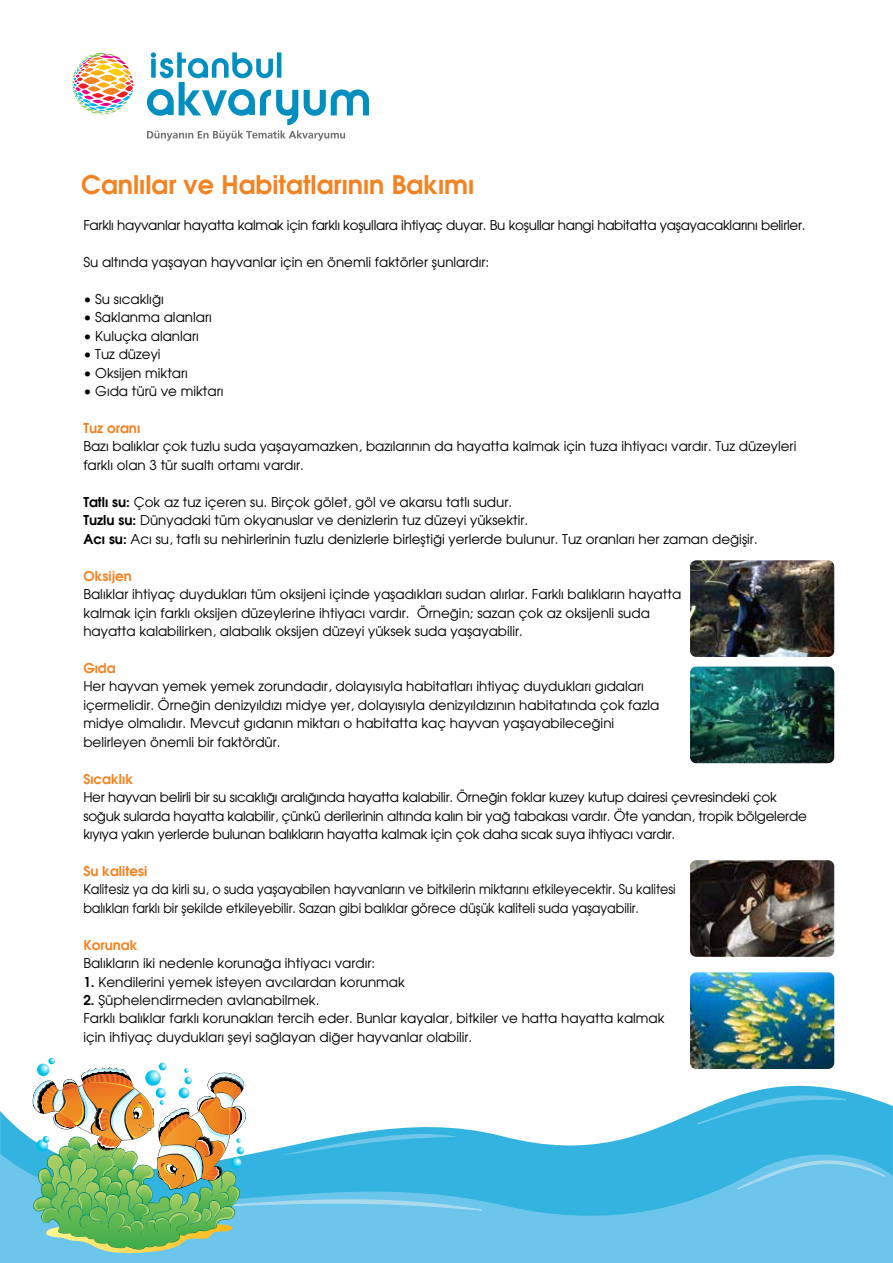
<style>
.page{position:relative;width:893px;height:1263px;background:#fff}
.page>*{position:absolute;margin:0;border:0;box-sizing:border-box;transform-origin:0 0}
.t1{font:700 25.5px "Avant Garde";color:#f58220}
.t2{font:13.5px/18.5px "Avant Garde";color:#000}
.t3{font:13.5px/18.5px "Avant Garde";letter-spacing:-.02em;color:#000}
.t4{font:13.5px/18.5px "Avant Garde";color:#000;scale:.94 1}
.t5{font:700 13.5px "Avant Garde";color:#f58220}
.s1{font-weight:700}
</style>
<div class="page">
<svg style="left:0;top:1033px;width:893px;height:111px"></svg>
<svg style="left:0;top:1144px;width:893px;height:119px;background:#59bfe7"></svg>
<svg style="left:696px;top:1087px;width:169px;height:38px;background:#58c0e4"></svg>
<svg style="left:736px;top:1146px;width:157px;height:44px;background:#5ac0e7"></svg>
<svg style="left:32px;top:1058px;width:486px;height:196px"></svg>
<svg style="left:72px;top:53px;width:62px;height:62px"></svg>
<svg style="left:147px;top:52px;width:222px;height:89px"></svg>
<img style="left:690px;top:560px;width:144px;height:97px">
<img style="left:690px;top:666px;width:144px;height:97px">
<img style="left:690px;top:860px;width:144px;height:97px">
<img style="left:690px;top:972px;width:144px;height:97px">
<h1 class="t1" style="left:81px;top:168px;width:395px">Canlılar ve Habitatlarının Bakımı</h1>
<p class="t3" style="left:83px;top:216px;width:724px">Farklı hayvanlar hayatta kalmak için farklı koşullara ihtiyaç duyar. Bu koşullar hangi habitatta yaşayacaklarını belirler.</p>
<p class="t2" style="left:83px;top:252px;width:407px">Su altında yaşayan hayvanlar için en önemli faktörler şunlardır:</p>
<p class="t2" style="left:83px;top:289px;width:82px">• Su sıcaklığı</p>
<p class="t2" style="left:83px;top:308px;width:130px">• Saklanma alanları</p>
<p class="t2" style="left:83px;top:326px;width:117px">• Kuluçka alanları</p>
<p class="t2" style="left:83px;top:345px;width:79px">• Tuz düzeyi</p>
<p class="t2" style="left:83px;top:363px;width:106px">• Oksijen miktarı</p>
<p class="t2" style="left:83px;top:382px;width:142px">• Gıda türü ve miktarı</p>
<p class="t5" style="left:83px;top:419px;width:58px">Tuz oranı</p>
<p class="t2" style="left:83px;top:437px;width:715px">Bazı balıklar çok tuzlu suda yaşayamazken, bazılarının da hayatta kalmak için tuza ihtiyacı vardır. Tuz düzeyleri farklı olan 3 tür sualtı ortamı vardır.</p>
<p class="t2" style="left:83px;top:492px;width:676px"><span class="s1">Tatlı su:</span> Çok az tuz içeren su. Birçok gölet, göl ve akarsu tatlı sudur.<br><span class="s1">Tuzlu su:</span> Dünyadaki tüm okyanuslar ve denizlerin tuz düzeyi yüksektir.<br><span class="s1">Acı su:</span> Acı su, tatlı su nehirlerinin tuzlu denizlerle birleştiği yerlerde bulunur. Tuz oranları her zaman değişir.</p>
<p class="t5" style="left:83px;top:567px;width:50px">Oksijen</p>
<p class="t2" style="left:83px;top:585px;width:599px">Balıklar ihtiyaç duydukları tüm oksijeni içinde yaşadıkları sudan alırlar. Farklı balıkların hayatta kalmak için farklı oksijen düzeylerine ihtiyacı vardır. Örneğin; sazan çok az oksijenli suda hayatta kalabilirken, alabalık oksijen düzeyi yüksek suda yaşayabilir.</p>
<p class="t5" style="left:83px;top:659px;width:34px">Gıda</p>
<p class="t2" style="left:83px;top:677px;width:578px">Her hayvan yemek yemek zorundadır, dolayısıyla habitatları ihtiyaç duydukları gıdaları içermelidir. Örneğin denizyıldızı midye yer, dolayısıyla denizyıldızının habitatında çok fazla midye olmalıdır. Mevcut gıdanın miktarı o habitatta kaç hayvan yaşayabileceğini belirleyen önemli bir faktördür.</p>
<p class="t5" style="left:83px;top:770px;width:51px">Sıcaklık</p>
<p class="t3" style="left:83px;top:788px;width:725px">Her hayvan belirli bir su sıcaklığı aralığında hayatta kalabilir. Örneğin foklar kuzey kutup dairesi çevresindeki çok soğuk sularda hayatta kalabilir, çünkü derilerinin altında kalın bir yağ tabakası vardır. Öte yandan, tropik bölgelerde kıyıya yakın yerlerde bulunan balıkların hayatta kalmak için çok daha sıcak suya ihtiyacı vardır.</p>
<p class="t5" style="left:83px;top:862px;width:65px">Su kalitesi</p>
<p class="t4" style="left:83px;top:880px;width:632px">Kalitesiz ya da kirli su, o suda yaşayabilen hayvanların ve bitkilerin miktarını etkileyecektir. Su kalitesi balıkları farklı bir şekilde etkileyebilir. Sazan gibi balıklar görece düşük kaliteli suda yaşayabilir.</p>
<p class="t5" style="left:83px;top:936px;width:56px">Korunak</p>
<p class="t2" style="left:83px;top:954px;width:293px">Balıkların iki nedenle korunağa ihtiyacı vardır:</p>
<p class="t2" style="left:83px;top:972px;width:323px"><span class="s1">1.</span> Kendilerini yemek isteyen avcılardan korunmak</p>
<p class="t2" style="left:83px;top:990px;width:583px"><span class="s1">2.</span> Şüphelendirmeden avlanabilmek.<br>Farklı balıklar farklı korunakları tercih eder. Bunlar kayalar, bitkiler ve hatta hayatta kalmak için ihtiyaç duydukları şeyi sağlayan diğer hayvanlar olabilir.</p>
</div>
